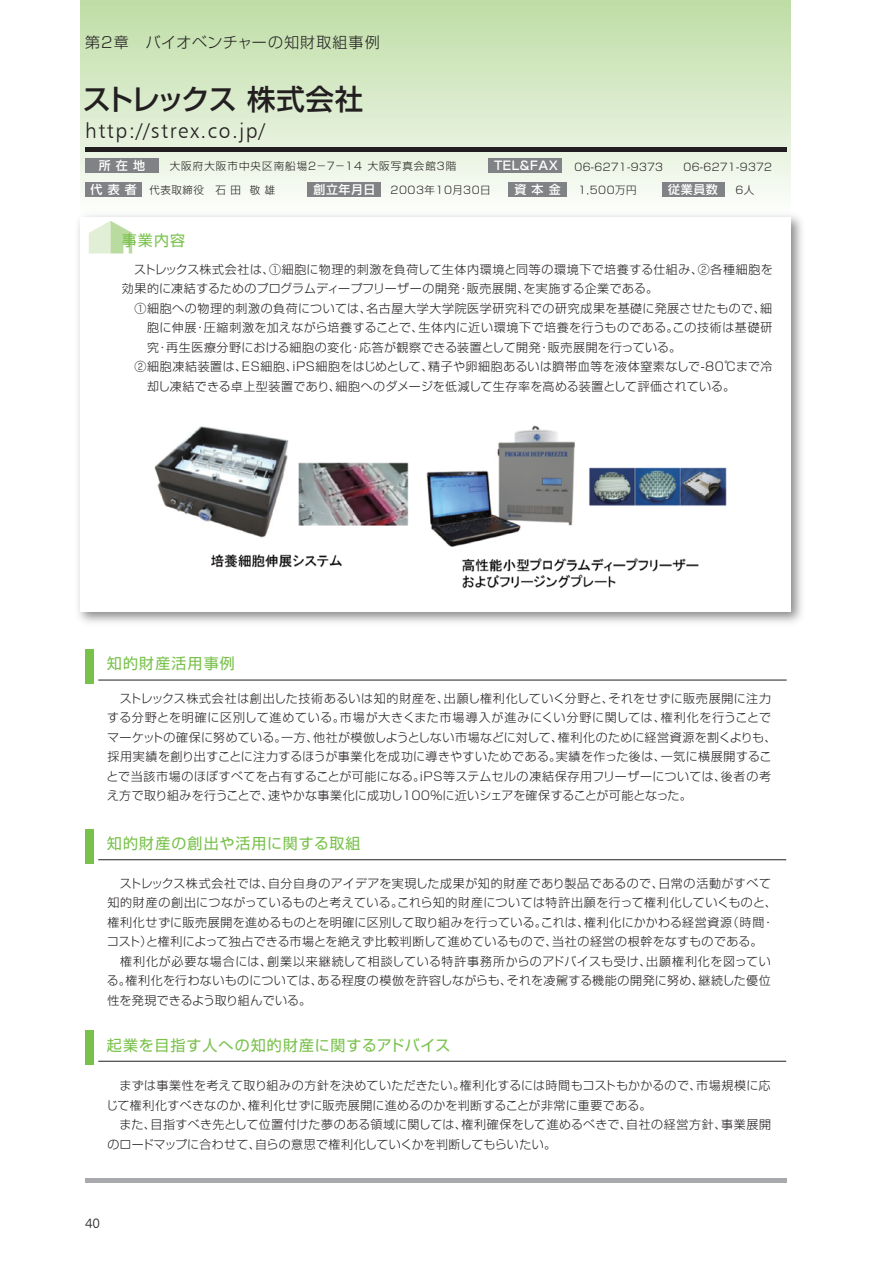
<style>
.page{position:relative;width:893px;height:1263px;background:#fff}
.page>*{position:absolute;margin:0;border:0;box-sizing:border-box;transform-origin:0 0}
.t1{font:500 28.5px "Shin Go Pro";letter-spacing:-.06em;color:#231f20}
.t2{font:21px "Humanist 777 BT Light B";letter-spacing:.075em;color:#231f20}
.t3{font:15px "Shin Go Pro";letter-spacing:.075em;color:#78c14a}
.t4{font:300 15px "Shin Go Pro";letter-spacing:.075em;color:#231f20}
.t5{font:13.5px "Humanist 777 BT Light B";color:#231f20}
.t6{font:300 12px/19.5px "Shin Go Pro";letter-spacing:.035em;color:#231f20}
.t7{font:500 12px "Shin Go Pro";letter-spacing:.05em;color:#fff}
.t8{font:300 10.5px "Shin Go Pro";letter-spacing:.05em;color:#231f20}
.t9{font:300 10.5px "Shin Go Pro";letter-spacing:.1em;color:#231f20}
.t10{font:300 10.5px "Shin Go Pro";letter-spacing:-.23em;color:#231f20}
</style>
<div class="page">
<div style="left:81px;top:0;width:710px;height:217px;background:linear-gradient(to bottom,#bedda5,#fbfcfa)"></div>
<hr style="left:85px;top:1178px;width:702px;height:4px;background:#a8a9ad">
<div style="left:85px;top:158px;width:73px;height:15px;background:#808285"></div>
<img style="left:78px;top:208px;width:724px;height:415px">
<div style="left:81px;top:217px;width:710px;height:395px;background:#fff"></div>
<svg style="left:89px;top:221px;width:43px;height:32px"></svg>
<div style="left:307px;top:183px;width:74px;height:14px;background:#808285"></div>
<div style="left:508px;top:183px;width:59px;height:14px;background:#808285"></div>
<div style="left:662px;top:183px;width:63px;height:14px;background:#808285"></div>
<div style="left:489px;top:158px;width:73px;height:15px;background:#808285"></div>
<div style="left:85px;top:183px;width:57px;height:14px;background:#808285"></div>
<div style="left:86px;top:829px;width:8px;height:34px;background:#78c14a"></div>
<hr style="left:98px;top:859px;width:688px;height:1px;background:#231f20">
<div style="left:86px;top:1030px;width:8px;height:34px;background:#78c14a"></div>
<hr style="left:98px;top:1061px;width:688px;height:1px;background:#231f20">
<div style="left:86px;top:649px;width:8px;height:34px;background:#78c14a"></div>
<hr style="left:98px;top:680px;width:689px;height:1px;background:#231f20">
<hr style="left:85px;top:147px;width:702px;height:4px;background:#231f20">
<img style="left:154px;top:425px;width:573px;height:164px">
<p class="t4" style="left:85px;top:30px;width:296px">第2章　バイオベンチャーの知財取組事例</p>
<h1 class="t1" style="left:83px;top:76px;width:282px">ストレックス 株式会社</h1>
<h2 class="t2" style="left:85px;top:118px;width:182px">http://strex.co.jp/</h2>
<p class="t7" style="left:99px;top:155px;width:48px">所 在 地</p>
<p class="t7" style="left:494px;top:155px;width:65px">TEL&amp;FAX</p>
<p class="t9" style="left:170px;top:158px;width:288px">大阪府大阪市中央区南船場2－7－14 大阪写真会館３階</p>
<p class="t8" style="left:149px;top:182px;width:127px">代表取締役　石 田 敬 雄</p>
<p class="t8" style="left:391px;top:182px;width:101px">2003年10月30日</p>
<p class="t8" style="left:578px;top:182px;width:60px">1,500万円</p>
<p class="t8" style="left:735px;top:182px;width:20px">6人</p>
<p class="t10" style="left:573px;top:158px;width:93px">０６-６２７１-９３７３</p>
<p class="t10" style="left:682px;top:158px;width:93px">０６-６２７１-９３７２</p>
<p class="t7" style="left:313px;top:180px;width:64px">創立年月日</p>
<p class="t7" style="left:514px;top:180px;width:48px">資 本 金</p>
<p class="t7" style="left:668px;top:180px;width:51px">従業員数</p>
<p class="t7" style="left:90px;top:180px;width:48px">代 表 者</p>
<p class="t3" style="left:122px;top:228px;width:65px">事業内容</p>
<p class="t6" style="left:122px;top:258px;width:652px">　ストレックス株式会社は、①細胞に物理的刺激を負荷して生体内環境と同等の環境下で培養する仕組み、②各種細胞を効果的に凍結するためのプログラムディープフリーザーの開発・販売展開、を実施する企業である。<br>　①細胞への物理的刺激の負荷については、名古屋大学大学院医学研究科での研究成果を基礎に発展させたもので、細　　胞に伸展・圧縮刺激を加えながら培養することで、生体内に近い環境下で培養を行うものである。この技術は基礎研　　究・再生医療分野における細胞の変化・応答が観察できる装置として開発・販売展開を行っている。<br>　②細胞凍結装置は、ES細胞、iPS細胞をはじめとして、精子や卵細胞あるいは臍帯血等を液体窒素なしで-80℃まで冷　　却し凍結できる卓上型装置であり、細胞へのダメージを低減して生存率を高める装置として評価されている。</p>
<p class="t3" style="left:107px;top:651px;width:129px">知的財産活用事例</p>
<p class="t6" style="left:107px;top:687px;width:671px">　ストレックス株式会社は創出した技術あるいは知的財産を、出願し権利化していく分野と、それをせずに販売展開に注力する分野とを明確に区別して進めている。市場が大きくまた市場導入が進みにくい分野に関しては、権利化を行うことでマーケットの確保に努めている。一方、他社が模倣しようとしない市場などに対して、権利化のために経営資源を割くよりも、採用実績を創り出すことに注力するほうが事業化を成功に導きやすいためである。実績を作った後は、一気に横展開することで当該市場のほぼすべてを占有することが可能になる。iPS等ステムセルの凍結保存用フリーザーについては、後者の考え方で取り組みを行うことで、速やかな事業化に成功し１００％に近いシェアを確保することが可能となった。</p>
<p class="t3" style="left:107px;top:831px;width:255px">知的財産の創出や活用に関する取組</p>
<p class="t6" style="left:107px;top:872px;width:672px;text-indent:13px">ストレックス株式会社では、自分自身のアイデアを実現した成果が知的財産であり製品であるので、日常の活動がすべて知的財産の創出につながっているものと考えている。これら知的財産については特許出願を行って権利化していくものと、権利化せずに販売展開を進めるものとを明確に区別して取り組みを行っている。これは、権利化にかかわる経営資源（時間・コスト）と権利によって独占できる市場とを絶えず比較判断して進めているもので、当社の経営の根幹をなすものである。　権利化が必要な場合には、創業以来継続して相談している特許事務所からのアドバイスも受け、出願権利化を図っている。権利化を行わないものについては、ある程度の模倣を許容しながらも、それを凌駕する機能の開発に努め、継続した優位性を発現できるよう取り組んでいる。</p>
<p class="t3" style="left:107px;top:1033px;width:345px">起業を目指す人への知的財産に関するアドバイス</p>
<p class="t6" style="left:106px;top:1074px;width:666px">　まずは事業性を考えて取り組みの方針を決めていただきたい。権利化するには時間もコストもかかるので、市場規模に応じて権利化すべきなのか、権利化せずに販売展開に進めるのかを判断することが非常に重要である。<br>　また、目指すべき先として位置付けた夢のある領域に関しては、権利確保をして進めるべきで、自社の経営方針、事業展開のロードマップに合わせて、自らの意思で権利化していくかを判断してもらいたい。</p>
<p class="t5" style="left:85px;top:1215px;width:17px">40</p>
</div>
